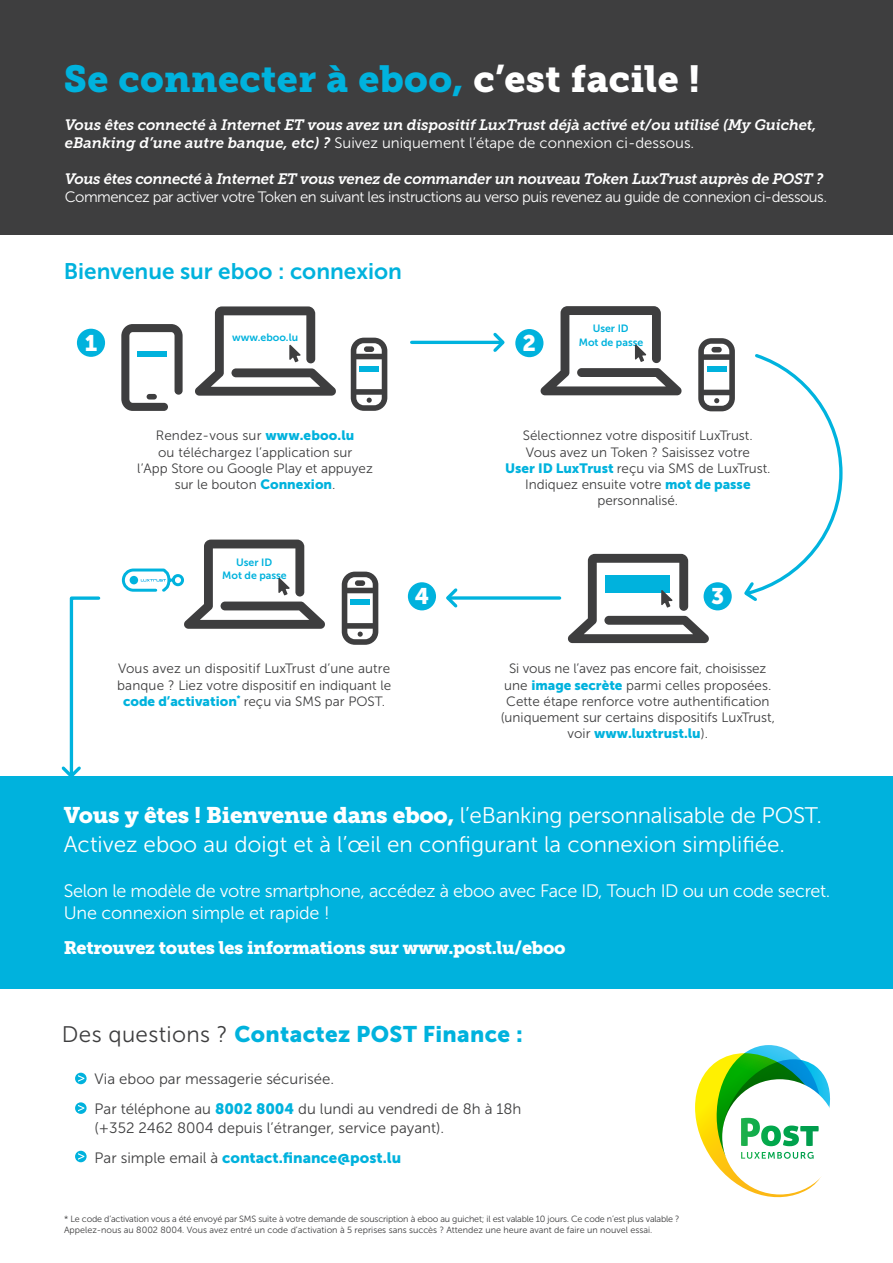
<style>
.page{position:relative;width:893px;height:1263px;background:#fff}
.page>*{position:absolute;margin:0;border:0;box-sizing:border-box;transform-origin:0 0}
.t1{font:37.5px "Museo Slab 900";letter-spacing:.01em;color:#00b2dd}
.t2{font:22.5px "Museo Sans 300";color:#fff}
.t3{font:22.5px "Museo Sans 900";letter-spacing:.015em;color:#00b2dd}
.t4{font:22.5px "Museo Sans 700";color:#00b2dd}
.t5{font:22.5px "Museo Sans 900";color:#fff}
.t6{font:18px/22.5px "Museo Sans 300";letter-spacing:-.02em;color:#fff}
.t7{font:18px "Museo Slab 900";letter-spacing:-.02em;color:#fff}
.t8{font:italic 15px/18px "Museo Slab 700";letter-spacing:-.025em;color:#fff}
.t9{font:15px "Museo Sans 300";color:#3e3e3f}
.t10{font:15px "Museo Sans 300";letter-spacing:-.035em;color:#fff}
.t11{font:15px "Museo Sans 900";color:#00b2dd}
.t12{font:13.5px/16.2px "Museo Sans 300";color:#3e3e3f;text-align:center}
.t13{font:10.5px "Museo Sans 700";color:#00b2dd}
.t14{font:9px/10.8px "Museo Sans 300";letter-spacing:-.02em;color:#3e3e3f}
.s1{color:#fff}
.s2{font-family:"Museo Sans 300";font-style:normal}
.s3{font-family:"Museo Sans 900";color:#00b2dd}
.s4{font-family:"Museo Slab 900"}
.s5{font-family:"Museo Sans 300";color:#3e3e3f}
</style>
<div class="page">
<div style="left:0;top:0;width:893px;height:234px;background:#3e3e3f"></div>
<div style="left:0;top:776px;width:893px;height:213px;background:#00b2dd"></div>
<svg style="left:195px;top:306px;width:141px;height:90px"></svg>
<svg style="left:351px;top:338px;width:36px;height:73px"></svg>
<svg style="left:121px;top:324px;width:62px;height:87px"></svg>
<div style="left:147px;top:394px;width:10px;height:5px;background:#3e3e3f;border-radius:3px"></div>
<div style="left:138px;top:351px;width:29px;height:5px;background:#00b2dd"></div>
<div style="left:359px;top:366px;width:20px;height:6px;background:#00b2dd"></div>
<svg style="left:698px;top:338px;width:37px;height:73px"></svg>
<div style="left:707px;top:366px;width:19px;height:6px;background:#00b2dd"></div>
<svg style="left:540px;top:306px;width:142px;height:89px"></svg>
<svg style="left:342px;top:572px;width:36px;height:73px"></svg>
<div style="left:350px;top:600px;width:20px;height:5px;background:#00b2dd"></div>
<svg style="left:121px;top:540px;width:204px;height:89px"></svg>
<svg style="left:695px;top:1045px;width:135px;height:153px"></svg>
<hr style="left:412px;top:341px;width:90px;height:3px;background:#00b3de">
<svg style="left:460px;top:596px;width:100px;height:4px"></svg>
<div style="left:77px;top:329px;width:28px;height:28px;background:#00b2dd;border-radius:50%"></div>
<div style="left:515px;top:329px;width:28px;height:28px;background:#00b2dd;border-radius:50%"></div>
<svg style="left:490px;top:332px;width:15px;height:20px"></svg>
<div style="left:704px;top:582px;width:28px;height:28px;background:#00b2dd;border-radius:50%"></div>
<svg style="left:744px;top:354px;width:99px;height:247px"></svg>
<svg style="left:568px;top:554px;width:141px;height:89px"></svg>
<div style="left:408px;top:582px;width:28px;height:28px;background:#00b2dd;border-radius:50%"></div>
<svg style="left:446px;top:588px;width:14px;height:20px"></svg>
<svg style="left:61px;top:596px;width:40px;height:180px"></svg>
<div style="left:75px;top:1073px;width:12px;height:11px;background:#00b2dd;border-radius:50%"></div>
<svg style="left:78px;top:1075px;width:6px;height:7px"></svg>
<svg style="left:75px;top:1102px;width:12px;height:12px"></svg>
<svg style="left:78px;top:1105px;width:6px;height:6px"></svg>
<div style="left:75px;top:1151px;width:12px;height:11px;background:#00b2dd;border-radius:50%"></div>
<svg style="left:78px;top:1153px;width:6px;height:7px"></svg>
<p class="t1" style="left:64px;top:57px;width:638px">Se connecter à eboo, <span class="s1">c’est facile !</span></p>
<p class="t8" style="left:65px;top:116px;width:753px">Vous êtes connecté à Internet ET vous avez un dispositif LuxTrust déjà activé et/ou utilisé (My Guichet, eBanking d’une autre banque, etc) ? <span class="s2">Suivez uniquement l’étape de connexion ci-dessous.</span></p>
<p class="t8" style="left:65px;top:170px;width:760px">Vous êtes connecté à Internet ET vous venez de commander un nouveau Token LuxTrust auprès de POST ?</p>
<p class="t10" style="left:65px;top:189px;width:764px">Commencez par activer votre Token en suivant les instructions au verso puis revenez au guide de connexion ci-dessous.</p>
<p class="t4" style="left:64px;top:258px;width:340px">Bienvenue sur eboo : connexion</p>
<p class="t13" style="left:232px;top:332px;width:68px">www.eboo.lu</p>
<p class="t5" style="left:85px;top:330px;width:14px">1</p>
<p class="t5" style="left:523px;top:331px;width:15px">2</p>
<p class="t13" style="left:593px;top:323px;width:38px">User ID</p>
<p class="t13" style="left:579px;top:336px;width:66px">Mot de passe</p>
<p class="t12" style="left:156px;top:428px;width:200px">Rendez-vous sur <span class="s3">www.eboo.lu</span></p>
<p class="t12" style="left:158px;top:444px;width:196px">ou téléchargez l’application sur</p>
<p class="t12" style="left:137px;top:460px;width:237px">l’App Store ou Google Play et appuyez</p>
<p class="t12" style="left:175px;top:476px;width:162px">sur le bouton <span class="s3">Connexion</span>.</p>
<p class="t13" style="left:236px;top:556px;width:38px">User ID</p>
<p class="t13" style="left:222px;top:570px;width:66px">Mot de passe</p>
<p class="t12" style="left:117px;top:661px;width:276px">Vous avez un dispositif LuxTrust d’une autre banque ? Liez votre dispositif en indiquant le <span class="s3">code d’activation</span><sup>*</sup> reçu via SMS par POST.</p>
<p class="t12" style="left:523px;top:428px;width:231px">Sélectionnez votre dispositif LuxTrust.</p>
<p class="t12" style="left:526px;top:444px;width:226px">Vous avez un Token ? Saisissez votre</p>
<p class="t12" style="left:505px;top:460px;width:267px"><span class="s3">User ID LuxTrust</span> reçu via SMS de LuxTrust.<br>Indiquez ensuite votre <span class="s3">mot de passe</span></p>
<p class="t12" style="left:597px;top:492px;width:82px">personnalisé.</p>
<p class="t5" style="left:415px;top:584px;width:16px">4</p>
<p class="t5" style="left:711px;top:584px;width:15px">3</p>
<p class="t12" style="left:509px;top:661px;width:259px">Si vous ne l’avez pas encore fait, choisissez</p>
<p class="t12" style="left:501px;top:677px;width:276px">une <span class="s3">image secrète</span> parmi celles proposées.<br>Cette étape renforce votre authentification (uniquement sur certains dispositifs LuxTrust, voir <span class="s3">www.luxtrust.lu</span>).</p>
<p class="t2" style="left:64px;top:803px;width:760px"><span class="s4">Vous y êtes ! Bienvenue dans eboo,</span> l’eBanking personnalisable de POST.</p>
<p class="t2" style="left:64px;top:832px;width:723px">Activez eboo au doigt et à l’œil en configurant la connexion simplifiée.</p>
<p class="t6" style="left:64px;top:880px;width:768px">Selon le modèle de votre smartphone, accédez à eboo avec Face ID, Touch ID ou un code secret.<br>Une connexion simple et rapide !</p>
<p class="t7" style="left:64px;top:937px;width:503px">Retrouvez toutes les informations sur www.post.lu/eboo</p>
<p class="t3" style="left:62px;top:1021px;width:462px"><span class="s5">Des questions ?</span> Contactez POST Finance :</p>
<p class="t9" style="left:95px;top:1071px;width:241px">Via eboo par messagerie sécurisée.</p>
<p class="t9" style="left:95px;top:1101px;width:428px">Par téléphone au <span class="s3">8002 8004</span> du lundi au vendredi de 8h à 18h</p>
<p class="t9" style="left:95px;top:1120px;width:351px">(+352 2462 8004 depuis l’étranger, service payant).</p>
<p class="t11" style="left:95px;top:1150px;width:308px"><span class="s5">Par simple email à</span> contact.finance@post.lu</p>
<p class="t14" style="left:64px;top:1214px;width:617px">* Le code d’activation vous a été envoyé par SMS suite à votre demande de souscription à eboo au guichet; il est valable 10 jours. Ce code n’est plus valable ?<br>Appelez-nous au 8002 8004. Vous avez entré un code d’activation à 5 reprises sans succès ? Attendez une heure avant de faire un nouvel essai.</p>
</div>
